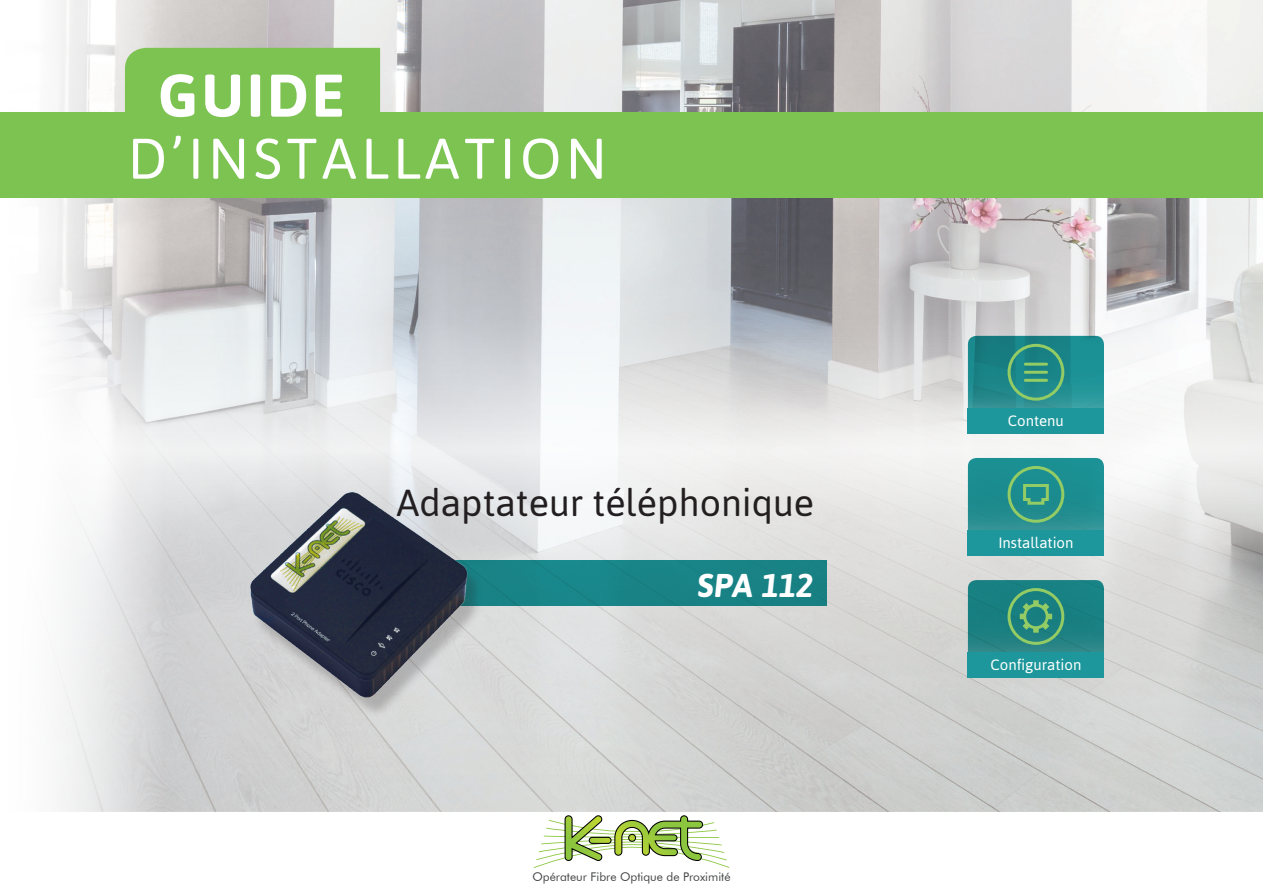
<style>
.page{position:relative;width:1263px;height:893px;background:#fff}
.page>*{position:absolute;margin:0;border:0;box-sizing:border-box;transform-origin:0 0}
.t1{font:700 60px "Asap";letter-spacing:.05em;color:#fff}
.t2{font:57px "Asap";letter-spacing:.075em;color:#fff}
.t3{font:37.5px "Asap";color:#231f20}
.t4{font:italic 700 33px "Asap";color:#fff}
.t5{font:15px "Asap";color:#fff}
.Légende_titre{font:12px "Futura BT";color:#454647}
</style>
<div class="page">
<img style="left:0;top:0;width:1263px;height:811px">
<div style="left:0;top:113px;width:1263px;height:85px;background:#7cc352"></div>
<svg style="left:534px;top:815px;width:195px;height:53px"></svg>
<div style="left:125px;top:48px;width:255px;height:65px;background:#7cc352"></div>
<div style="left:310px;top:560px;width:517px;height:45px;background:#188285"></div>
<img style="left:185px;top:398px;width:421px;height:324px">
<svg style="left:968px;top:336px;width:136px;height:98px;background:#228b8b"></svg>
<div style="left:1007px;top:344px;width:57px;height:57px;border:3px solid #93cb64;border-radius:50%"></div>
<hr style="left:1025px;top:363px;width:21px;height:3px;background:#93cb64">
<hr style="left:1025px;top:371px;width:21px;height:3px;background:#93cb64">
<hr style="left:1025px;top:379px;width:21px;height:3px;background:#93cb64">
<div style="left:968px;top:408px;width:136px;height:26px;background:#1d979b"></div>
<svg style="left:968px;top:458px;width:136px;height:98px;background:#239090"></svg>
<div style="left:968px;top:530px;width:136px;height:26px;background:#1d979b"></div>
<div style="left:1007px;top:466px;width:57px;height:57px;border:3px solid #93cb64;border-radius:50%"></div>
<svg style="left:1021px;top:482px;width:29px;height:24px"></svg>
<svg style="left:968px;top:580px;width:136px;height:98px;background:#208381"></svg>
<div style="left:968px;top:652px;width:136px;height:26px;background:#1d979b"></div>
<div style="left:1007px;top:588px;width:57px;height:57px;border:3px solid #93cb64;border-radius:50%"></div>
<svg style="left:1020px;top:600px;width:32px;height:33px"></svg>
<p class="t1" style="left:158px;top:61px;width:188px">GUIDE</p>
<p class="t2" style="left:128px;top:126px;width:481px">D’INSTALLATION</p>
<p class="t3" style="left:397px;top:481px;width:419px">Adaptateur téléphonique</p>
<p class="t4" style="left:698px;top:566px;width:118px">SPA 112</p>
<p class="Légende_titre" style="left:532px;top:869px;width:200px">Opérateur Fibre Optique de Proximité</p>
<p class="t5" style="left:1008px;top:412px;width:58px">Contenu</p>
<p class="t5" style="left:998px;top:534px;width:77px">Installation</p>
<p class="t5" style="left:990px;top:656px;width:92px">Configuration</p>
</div>
